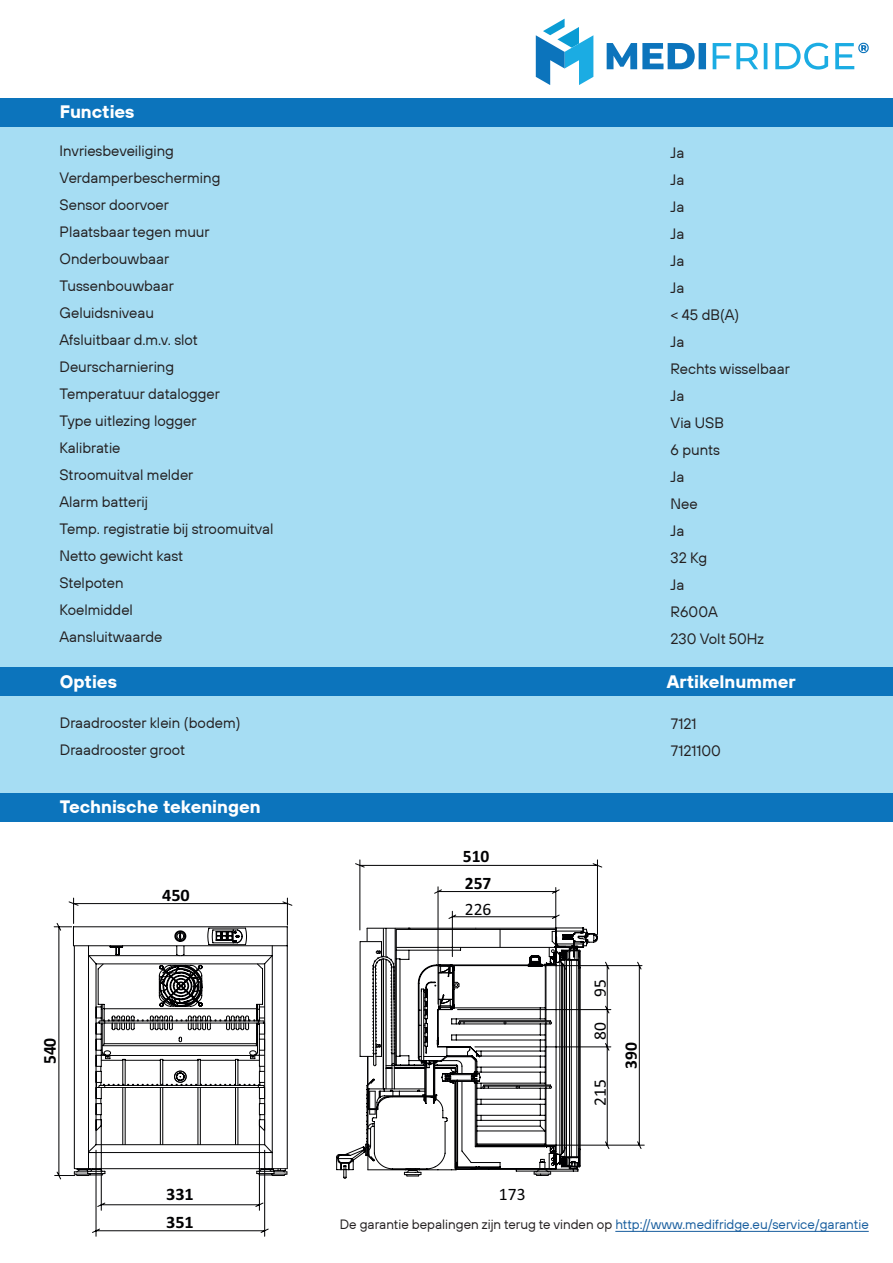
<style>
.page{position:relative;width:893px;height:1263px;background:#fff}
.page>*{position:absolute;margin:0;border:0;box-sizing:border-box;transform-origin:0 0}
.t1{font:700 18.15px "Calibri";color:#000002;scale:.96 1}
.t2{font:700 18px "TT Hoves Pro Trial";color:#fff}
.t3{font:17.55px "Calibri";color:#000002}
.t4{font:700 17.55px "Calibri";color:#000002;scale:1.04 1}
.t5{font:700 17.55px "Calibri";color:#000002}
.t6{font:15px/27px "TT Hoves Pro Trial";color:#231f20}
.t7{font:13.5px "TT Hoves Pro Trial";color:#175d9e}
.s1{color:#231f20}
</style>
<div class="page">
<div style="left:0;top:127px;width:893px;height:695px;background:#a6ddf3"></div>
<div style="left:0;top:99px;width:893px;height:28px;background:#0c74bc"></div>
<div style="left:0;top:793px;width:893px;height:29px;background:#0c74bc"></div>
<svg style="left:536px;top:19px;width:57px;height:66px"></svg>
<svg style="left:607px;top:43px;width:99px;height:26px"></svg>
<svg style="left:713px;top:43px;width:156px;height:27px"></svg>
<div style="left:0;top:668px;width:893px;height:28px;background:#0c74bc"></div>
<svg style="left:54px;top:923px;width:215px;height:313px"></svg>
<svg style="left:69px;top:901px;width:218px;height:275px"></svg>
<svg style="left:73px;top:898px;width:219px;height:109px"></svg>
<svg style="left:602px;top:961px;width:42px;height:188px"></svg>
<svg style="left:336px;top:1148px;width:243px;height:31px"></svg>
<svg style="left:360px;top:859px;width:242px;height:310px"></svg>
<hr style="left:615px;top:1231px;width:254px;height:1px;background:#175d9e">
<p class="t2" style="left:60px;top:100px;width:76px">Functies</p>
<p class="t6" style="left:60px;top:137px;width:162px">Invriesbeveiliging<br>Verdamperbescherming<br>Sensor doorvoer</p>
<p class="t6" style="left:60px;top:218px;width:152px">Plaatsbaar tegen muur</p>
<p class="t6" style="left:60px;top:245px;width:111px">Onderbouwbaar</p>
<p class="t6" style="left:60px;top:272px;width:116px">Tussenbouwbaar</p>
<p class="t6" style="left:60px;top:299px;width:96px">Geluidsniveau</p>
<p class="t6" style="left:60px;top:326px;width:140px">Afsluitbaar d.m.v. slot<br>Deurscharniering</p>
<p class="t6" style="left:60px;top:380px;width:162px">Temperatuur datalogger</p>
<p class="t6" style="left:60px;top:407px;width:139px">Type uitlezing logger</p>
<p class="t6" style="left:60px;top:434px;width:62px">Kalibratie</p>
<p class="t6" style="left:60px;top:461px;width:135px">Stroomuitval melder</p>
<p class="t6" style="left:60px;top:488px;width:90px">Alarm batterij</p>
<p class="t6" style="left:60px;top:515px;width:215px">Temp. registratie bij stroomuitval</p>
<p class="t6" style="left:60px;top:542px;width:125px">Netto gewicht kast</p>
<p class="t6" style="left:60px;top:569px;width:66px">Stelpoten</p>
<p class="t6" style="left:60px;top:596px;width:75px">Koelmiddel</p>
<p class="t6" style="left:60px;top:623px;width:104px">Aansluitwaarde</p>
<p class="t6" style="left:671px;top:139px;width:15px;text-align:justify">Ja Ja Ja</p>
<p class="t6" style="left:671px;top:220px;width:15px">Ja</p>
<p class="t6" style="left:671px;top:247px;width:15px">Ja</p>
<p class="t6" style="left:671px;top:274px;width:15px">Ja</p>
<p class="t6" style="left:671px;top:301px;width:70px">&lt; 45 dB(A)</p>
<p class="t6" style="left:671px;top:328px;width:15px">Ja</p>
<p class="t6" style="left:671px;top:355px;width:121px">Rechts wisselbaar</p>
<p class="t6" style="left:671px;top:382px;width:15px">Ja</p>
<p class="t6" style="left:671px;top:409px;width:55px">Via USB</p>
<p class="t6" style="left:671px;top:436px;width:51px">6 punts</p>
<p class="t6" style="left:671px;top:463px;width:15px">Ja</p>
<p class="t6" style="left:671px;top:490px;width:29px">Nee</p>
<p class="t6" style="left:671px;top:517px;width:15px">Ja</p>
<p class="t6" style="left:671px;top:544px;width:38px">32 Kg</p>
<p class="t6" style="left:671px;top:571px;width:15px">Ja</p>
<p class="t6" style="left:671px;top:598px;width:49px">R600A</p>
<p class="t6" style="left:671px;top:625px;width:95px">230 Volt 50Hz</p>
<p class="t2" style="left:60px;top:669px;width:59px">Opties</p>
<p class="t6" style="left:60px;top:709px;width:182px">Draadrooster klein (bodem)<br>Draadrooster groot</p>
<p class="t6" style="left:671px;top:710px;width:52px">7121<br>7121100</p>
<p class="t2" style="left:667px;top:669px;width:130px">Artikelnummer</p>
<p class="t2" style="left:60px;top:795px;width:202px">Technische tekeningen</p>
<p class="t1" style="left:37px;top:1064px;width:29px;rotate:-90deg">540</p>
<p class="t4" style="left:162px;top:883px;width:28px">450</p>
<p class="t4" style="left:166px;top:1182px;width:28px">331</p>
<p class="t4" style="left:166px;top:1209px;width:28px">351</p>
<p class="t5" style="left:463px;top:844px;width:28px">510</p>
<p class="t5" style="left:465px;top:871px;width:28px">257</p>
<p class="t3" style="left:465px;top:897px;width:28px">226</p>
<p class="t3" style="left:499px;top:1182px;width:28px">173</p>
<p class="t3" style="left:588px;top:997px;width:19px;rotate:-90deg">95</p>
<p class="t3" style="left:588px;top:1040px;width:19px;rotate:-90deg">80</p>
<p class="t3" style="left:588px;top:1106px;width:28px;rotate:-90deg">215</p>
<p class="t5" style="left:618px;top:1069px;width:28px;rotate:-90deg">390</p>
<p class="t7" style="left:340px;top:1216px;width:530px"><span class="s1">De garantie bepalingen zijn terug te vinden op</span> http://www.medifridge.eu/service/garantie</p>
</div>
